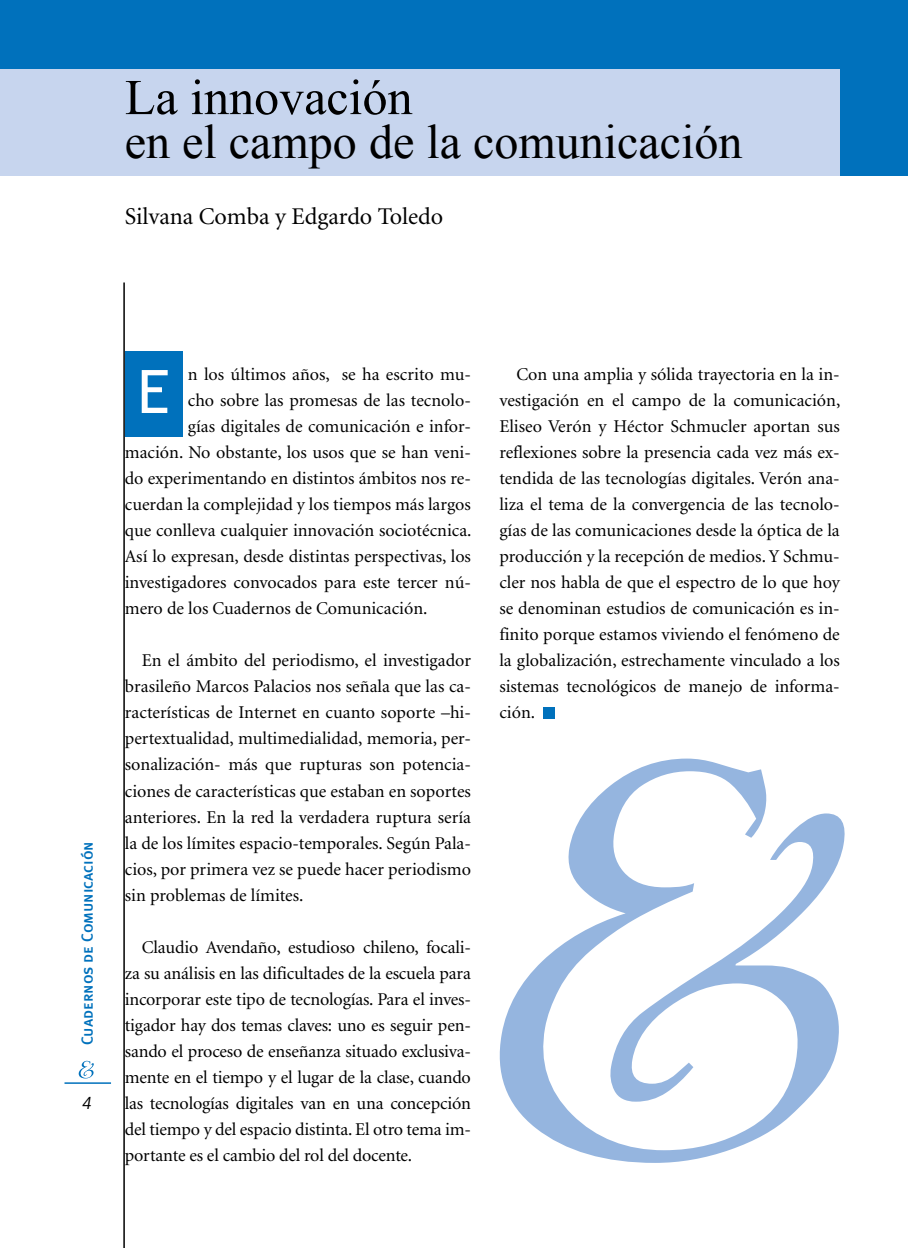
<style>
.page{position:relative;width:908px;height:1248px;background:#fff}
.page>*{position:absolute;margin:0;border:0;box-sizing:border-box;transform-origin:0 0}
.t1{font:60px "Trebuchet MS";color:#fff}
.t2{font:50px "Times New Roman";color:#000}
.t3{font:48px "Times New Roman";color:#000}
.t4{font:24px "Minion";color:#000}
.t5{font:18px/26px "Minion";color:#000;text-align:justify}
.t6{font:16px "Meta Plus Medium Caps";color:#0071bc}
</style>
<div class="page">
<svg style="left:78px;top:1060px;width:16px;height:18px"></svg>
<hr style="left:64px;top:1082px;width:47px;height:1px;background:#0071bc">
<div style="left:0;top:0;width:839px;height:176px;background:#c7d5ee"></div>
<div style="left:0;top:0;width:839px;height:68px;background:#0071bc"></div>
<hr style="left:123px;top:282px;width:2px;height:965px;background:#000">
<div style="left:125px;top:351px;width:57px;height:86px;background:#0071bc"></div>
<div style="left:543px;top:707px;width:11px;height:11px;background:#0071bc"></div>
<div style="left:839px;top:0;width:68px;height:176px;background:#0071bc"></div>
<svg style="left:499px;top:758px;width:346px;height:404px"></svg>
<h2 class="t2" style="left:125px;top:68px;width:289px">La innovación</h2>
<h3 class="t3" style="left:125px;top:114px;width:619px">en el campo de la comunicación</h3>
<h3 class="t4" style="left:125px;top:205px;width:320px">Silvana Comba y Edgardo Toledo</h3>
<p class="t6" style="left:78px;top:1045px;width:205px;rotate:-90deg">Cuadernos de Comunicación</p>
<p class="t5" style="left:188px;top:362px;width:284px">n los últimos años, se ha escrito mu-</p>
<p class="t5" style="left:188px;top:388px;width:284px">cho sobre las promesas de las tecnolo-</p>
<p class="t5" style="left:188px;top:414px;width:284px">gías digitales de comunicación e infor-</p>
<p class="t5" style="left:125px;top:440px;width:347px">mación. No obstante, los usos que se han veni-</p>
<p class="t5" style="left:125px;top:466px;width:347px">do experimentando en distintos ámbitos nos re-</p>
<p class="t5" style="left:125px;top:492px;width:347px">cuerdan la complejidad y los tiempos más largos</p>
<p class="t5" style="left:125px;top:518px;width:348px">que conlleva cualquier innovación sociotécnica.</p>
<p class="t5" style="left:125px;top:544px;width:347px">Así lo expresan, desde distintas perspectivas, los</p>
<p class="t5" style="left:125px;top:570px;width:347px">investigadores convocados para este tercer nú-</p>
<p class="t5" style="left:125px;top:596px;width:304px">mero de los Cuadernos de Comunicación.</p>
<p class="t5" style="left:125px;top:648px;width:347px;text-indent:17px">En el ámbito del periodismo, el investigador brasileño Marcos Palacios nos señala que las ca&shy;racterísticas de Internet en cuanto soporte –hi&shy;pertextualidad, multimedialidad, memoria, per&shy;sonalización- más que rupturas son potencia&shy;ciones de características que estaban en soportes anteriores. En la red la verdadera ruptura sería la de los límites espacio-temporales. Según Pala&shy;cios, por primera vez se puede hacer periodismo sin problemas de límites.</p>
<p class="t5" style="left:125px;top:934px;width:347px;text-indent:17px">Claudio Avendaño, estudioso chileno, focali&shy;za su análisis en las dificultades de la escuela para incorporar este tipo de tecnologías. Para el inves&shy;tigador hay dos temas claves: uno es seguir pen&shy;sando el proceso de enseñanza situado exclusiva&shy;mente en el tiempo y el lugar de la clase, cuando las tecnologías digitales van en una concepción del tiempo y del espacio distinta. El otro tema im&shy;portante es el cambio del rol del docente.</p>
<h1 class="t1" style="left:137px;top:356px;width:34px">E</h1>
<p class="t5" style="left:499px;top:362px;width:342px;text-indent:17px">Con una amplia y sólida trayectoria en la in&shy;vestigación en el campo de la comunicación, Eliseo Verón y Héctor Schmucler aportan sus reflexiones sobre la presencia cada vez más ex&shy;tendida de las tecnologías digitales. Verón ana&shy;liza el tema de la convergencia de las tecnolo&shy;gías de las comunicaciones desde la óptica de la producción y la recepción de medios. Y Schmu&shy;cler nos habla de que el espectro de lo que hoy se denominan estudios de comunicación es in&shy;finito porque estamos viviendo el fenómeno de la globalización, estrechamente vinculado a los sistemas tecnológicos de manejo de informa&shy;ción.</p>
</div>
